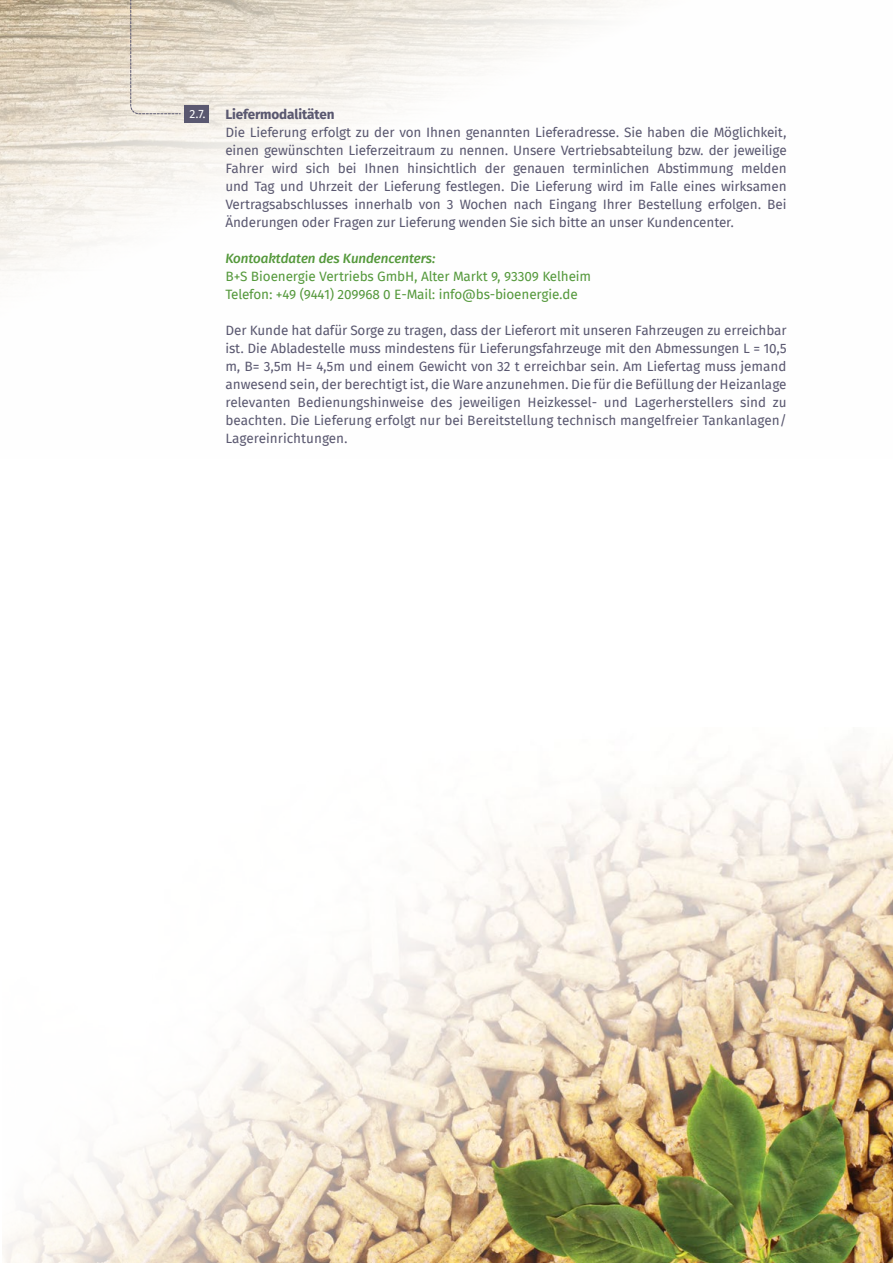
<style>
.page{position:relative;width:893px;height:1263px;background:#fff}
.page>*{position:absolute;margin:0;border:0;box-sizing:border-box;transform-origin:0 0}
.t1{font:13.5px/18px "Fira Sans";letter-spacing:-.01em;color:#5a5870;text-align:justify}
.t2{font:13.5px/18px "Fira Sans";letter-spacing:-.01em;color:#55993c}
.t3{font:italic 500 13.5px "Fira Sans";letter-spacing:-.01em;color:#55993c}
.t4{font:700 13.5px "Fira Sans";letter-spacing:-.01em;color:#5a5870}
.t5{font:12px "Fira Sans";color:#fff}
</style>
<div class="page">
<img style="left:0;top:0;width:614px;height:271px">
<div style="left:184px;top:105px;width:24px;height:18px;background:#5a5870"></div>
<svg style="left:130px;top:0;width:51px;height:114px;background:#dfd5c5"></svg>
<img style="left:3px;top:754px;width:890px;height:509px">
<p class="t5" style="left:189px;top:106px;width:18px">2.7.</p>
<p class="t4" style="left:225px;top:105px;width:111px">Liefermodalitäten</p>
<p class="t1" style="left:225px;top:124px;width:563px">Die Lieferung erfolgt zu der von Ihnen genannten Lieferadresse. Sie haben die Möglichkeit, einen gewünschten Lieferzeitraum zu nennen. Unsere Vertriebsabteilung bzw. der jeweilige Fahrer wird sich bei Ihnen hinsichtlich der genauen terminlichen Abstimmung melden und Tag und Uhrzeit der Lieferung festlegen. Die Lieferung wird im Falle eines wirksamen Vertragsabschlusses innerhalb von 3 Wochen nach Eingang Ihrer Bestellung erfolgen. Bei Änderungen oder Fragen zur Lieferung wenden Sie sich bitte an unser Kundencenter.</p>
<p class="t3" style="left:225px;top:249px;width:212px">Kontoaktdaten des Kundencenters:</p>
<p class="t2" style="left:225px;top:268px;width:367px">B+S Bioenergie Vertriebs GmbH, Alter Markt 9, 93309 Kelheim<br>Telefon: +49 (9441) 209968 0 E-Mail: info@bs-bioenergie.de</p>
<p class="t1" style="left:225px;top:322px;width:563px">Der Kunde hat dafür Sorge zu tragen, dass der Lieferort mit unseren Fahrzeugen zu erreichbar ist. Die Abladestelle muss mindestens für Lieferungsfahrzeuge mit den Abmessungen L = 10,5 m, B= 3,5m H= 4,5m und einem Gewicht von 32 t erreichbar sein. Am Liefertag muss jemand anwesend sein, der berechtigt ist, die Ware anzunehmen. Die für die Befüllung der Heizanlage relevanten Bedienungshinweise des jeweiligen Heizkessel- und Lagerherstellers sind zu beachten. Die Lieferung erfolgt nur bei Bereitstellung technisch mangelfreier Tankanlagen/ Lagereinrichtungen.</p>
</div>
